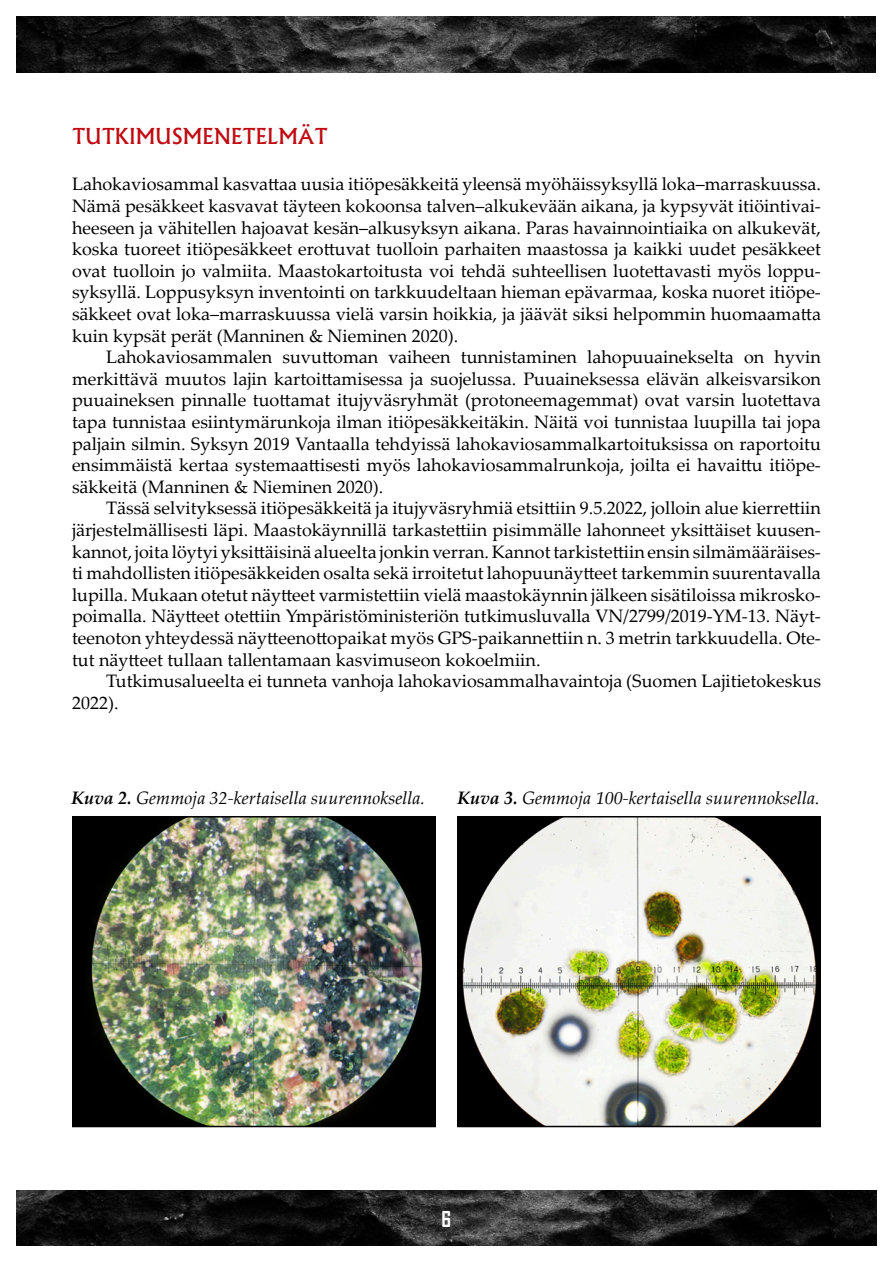
<style>
.page{position:relative;width:893px;height:1263px;background:#fff}
.page>*{position:absolute;margin:0;border:0;box-sizing:border-box;transform-origin:0 0}
.Perusotsikko{font:500 21px "Albertus";color:#bf0c12}
.t1{font:700 21px "Agency FB";color:#fff}
.Leipäteksti{font:18px/21.6px "Palatino Linotype";color:#000;text-align:justify}
.Perusteksti{font:18px/21.6px "Palatino Linotype";color:#000;text-align:justify}
.Perusteksti-2{font:italic 18px "Palatino Linotype";color:#000}
.s1{font-weight:700}
</style>
<div class="page">
<img style="left:17px;top:1191px;width:859px;height:55px">
<img style="left:17px;top:17px;width:859px;height:55px">
<img style="left:75px;top:819px;width:358px;height:305px">
<div style="left:72px;top:816px;width:364px;height:311px;border:2px solid #000"></div>
<img style="left:460px;top:819px;width:358px;height:305px">
<div style="left:457px;top:816px;width:364px;height:311px;border:2px solid #000"></div>
<p class="Perusotsikko" style="left:72px;top:123px;width:257px">TUTKIMUSMENETELMÄT</p>
<p class="Perusteksti" style="left:72px;top:173px;width:750px">Lahokaviosammal kasvattaa uusia itiöpesäkkeitä yleensä myöhäissyksyllä loka–marraskuussa.<br>Nämä pesäkkeet kasvavat täyteen kokoonsa talven–alkukevään aikana, ja kypsyvät itiöintivai&shy;heeseen ja vähitellen hajoavat kesän–alkusyksyn aikana. Paras havainnointiaika on alkukevät, koska tuoreet itiöpesäkkeet erottuvat tuolloin parhaiten maastossa ja kaikki uudet pesäkkeet ovat tuolloin jo valmiita. Maastokartoitusta voi tehdä suhteellisen luotettavasti myös loppu&shy;syksyllä. Loppusyksyn inventointi on tarkkuudeltaan hieman epävarmaa, koska nuoret itiöpe&shy;säkkeet ovat loka–marraskuussa vielä varsin hoikkia, ja jäävät siksi helpommin huomaamatta kuin kypsät perät (Manninen &amp; Nieminen 2020).</p>
<p class="Leipäteksti" style="left:72px;top:346px;width:750px;text-indent:34px">Lahokaviosammalen suvuttoman vaiheen tunnistaminen lahopuuainekselta on hyvin merkittävä muutos lajin kartoittamisessa ja suojelussa. Puuaineksessa elävän alkeisvarsikon puuaineksen pinnalle tuottamat itujyväsryhmät (protoneemagemmat) ovat varsin luotettava tapa tunnistaa esiintymärunkoja ilman itiöpesäkkeitäkin. Näitä voi tunnistaa luupilla tai jopa paljain silmin. Syksyn 2019 Vantaalla tehdyissä lahokaviosammalkartoituksissa on raportoitu ensimmäistä kertaa systemaattisesti myös lahokaviosammalrunkoja, joilta ei havaittu itiöpe&shy;säkkeitä (Manninen &amp; Nieminen 2020).</p>
<p class="Leipäteksti" style="left:72px;top:497px;width:750px;text-indent:34px">Tässä selvityksessä itiöpesäkkeitä ja itujyväsryhmiä etsittiin 9.5.2022, jolloin alue kierrettiin järjestelmällisesti läpi. Maastokäynnillä tarkastettiin pisimmälle lahonneet yksittäiset kuusen&shy;kannot, joita löytyi yksittäisinä alueelta jonkin verran. Kannot tarkistettiin ensin silmämääräises&shy;ti mahdollisten itiöpesäkkeiden osalta sekä irroitetut lahopuunäytteet tarkemmin suurentavalla lupilla. Mukaan otetut näytteet varmistettiin vielä maastokäynnin jälkeen sisätiloissa mikrosko&shy;poimalla. Näytteet otettiin Ympäristöministeriön tutkimusluvalla VN/2799/2019-YM-13. Näyt&shy;teenoton yhteydessä näytteenottopaikat myös GPS-paikannettiin n. 3 metrin tarkkuudella. Ote&shy;tut näytteet tullaan tallentamaan kasvimuseon kokoelmiin.</p>
<p class="Leipäteksti" style="left:72px;top:670px;width:750px;text-indent:34px">Tutkimusalueelta ei tunneta vanhoja lahokaviosammalhavaintoja (Suomen Lajitietokeskus<br>2022).</p>
<p class="Perusteksti-2" style="left:71px;top:785px;width:355px"><span class="s1">Kuva 2.</span> Gemmoja 32-kertaisella suurennoksella.</p>
<p class="Perusteksti-2" style="left:457px;top:785px;width:364px"><span class="s1">Kuva 3.</span> Gemmoja 100-kertaisella suurennoksella.</p>
<p class="t1" style="left:442px;top:1206px;width:11px">6</p>
</div>
